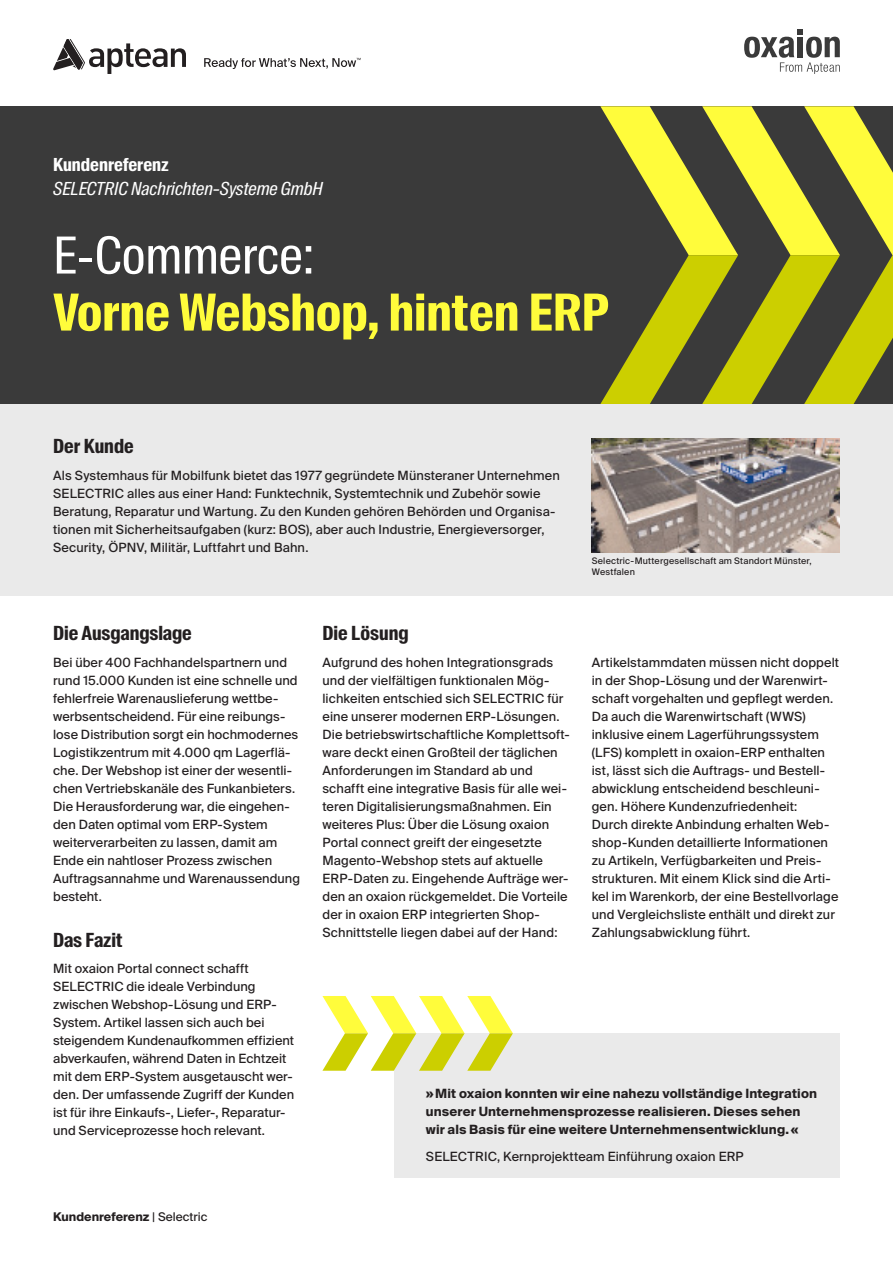
<style>
.page{position:relative;width:893px;height:1263px;background:#fff}
.page>*{position:absolute;margin:0;border:0;box-sizing:border-box;transform-origin:0 0}
.t1{font:700 51px "Suisse Intl Cond";color:#fffc3b}
.t2{font:51px "Suisse Intl Cond";color:#fff}
.t3{font:700 19.5px "Suisse Intl Cond";letter-spacing:-.005em;color:#231f20}
.t4{font:italic 18px "Suisse Intl Cond";color:#fff}
.t5{font:700 18px "Suisse Intl Cond";color:#fff}
.t6{font:12.75px/18px "Suisse Intl";letter-spacing:.01em;color:#231f20}
.t7{font:700 12.75px/18px "Suisse Intl";letter-spacing:.01em;color:#231f20}
.t8{font:700 12px "Suisse Intl";color:#231f20}
.t9{font:9px/10.5px "Suisse Intl";letter-spacing:.02em;color:#231f20}
.s1{font-weight:400}
</style>
<div class="page">
<div style="left:394px;top:1033px;width:446px;height:145px;background:#eaeaea"></div>
<div style="left:0;top:106px;width:893px;height:298px;background:#3a3a3a"></div>
<svg style="left:600px;top:106px;width:293px;height:298px"></svg>
<svg style="left:744px;top:30px;width:96px;height:44px"></svg>
<svg style="left:53px;top:39px;width:133px;height:35px"></svg>
<svg style="left:204px;top:58px;width:157px;height:11px"></svg>
<div style="left:0;top:404px;width:893px;height:191px;background:#eaeaea"></div>
<img style="left:592px;top:438px;width:248px;height:115px">
<svg style="left:322px;top:996px;width:191px;height:75px"></svg>
<h3 class="t5" style="left:53px;top:154px;width:117px">Kundenreferenz</h3>
<h3 class="t4" style="left:53px;top:178px;width:271px">SELECTRIC Nachrichten-Systeme GmbH</h3>
<h1 class="t2" style="left:53px;top:226px;width:263px">E-Commerce:</h1>
<h1 class="t1" style="left:53px;top:283px;width:557px">Vorne Webshop, hinten ERP</h1>
<h2 class="t3" style="left:53px;top:435px;width:82px">Der Kunde</h2>
<p class="t6" style="left:53px;top:466px;width:508px">Als Systemhaus für Mobilfunk bietet das 1977 gegründete Münsteraner Unternehmen SELECTRIC alles aus einer Hand: Funktechnik, Systemtechnik und Zubehör sowie Beratung, Reparatur und Wartung. Zu den Kunden gehören Behörden und Organisa&shy;tionen mit Sicherheitsaufgaben (kurz: BOS), aber auch Industrie, Energieversorger, Security, ÖPNV, Militär, Luftfahrt und Bahn.</p>
<p class="t9" style="left:592px;top:556px;width:221px">Selectric-Muttergesellschaft am Standort Münster,<br>Westfalen</p>
<h2 class="t3" style="left:53px;top:622px;width:140px">Die Ausgangslage</h2>
<p class="t6" style="left:53px;top:653px;width:249px">Bei über 400 Fachhandelspartnern und rund 15.000 Kunden ist eine schnelle und fehlerfreie Warenauslieferung wettbe&shy;werbsentscheidend. Für eine reibungs&shy;lose Distribution sorgt ein hochmodernes Logistikzentrum mit 4.000 qm Lagerflä&shy;che. Der Webshop ist einer der wesentli&shy;chen Vertriebskanäle des Funkanbieters.<br>Die Herausforderung war, die eingehen&shy;den Daten optimal vom ERP-System weiterverarbeiten zu lassen, damit am Ende ein nahtloser Prozess zwischen Auftragsannahme und Warenaussendung besteht.</p>
<h2 class="t3" style="left:53px;top:929px;width:71px">Das Fazit</h2>
<p class="t6" style="left:53px;top:960px;width:243px">Mit oxaion Portal connect schafft SELECTRIC die ideale Verbindung zwischen Webshop-Lösung und ERP-System. Artikel lassen sich auch bei steigendem Kundenaufkommen effizient abverkaufen, während Daten in Echtzeit mit dem ERP-System ausgetauscht wer&shy;den. Der umfassende Zugriff der Kunden ist für ihre Einkaufs-, Liefer-, Reparatur&shy;und Serviceprozesse hoch relevant.</p>
<p class="t8" style="left:53px;top:1210px;width:156px">Kundenreferenz <span class="s1">| Selectric</span></p>
<h2 class="t3" style="left:322px;top:622px;width:88px">Die Lösung</h2>
<p class="t6" style="left:322px;top:653px;width:249px">Aufgrund des hohen Integrationsgrads und der vielfältigen funktionalen Mög&shy;lichkeiten entschied sich SELECTRIC für eine unserer modernen ERP-Lösungen.<br>Die betriebswirtschaftliche Komplettsoft&shy;ware deckt einen Großteil der täglichen Anforderungen im Standard ab und schafft eine integrative Basis für alle wei&shy;teren Digitalisierungsmaßnahmen. Ein weiteres Plus: Über die Lösung oxaion Portal connect greift der eingesetzte Magento-Webshop stets auf aktuelle ERP-Daten zu. Eingehende Aufträge wer&shy;den an oxaion rückgemeldet. Die Vorteile der in oxaion ERP integrierten Shop-Schnittstelle liegen dabei auf der Hand:</p>
<p class="t6" style="left:592px;top:653px;width:249px">Artikelstammdaten müssen nicht doppelt in der Shop-Lösung und der Warenwirt&shy;schaft vorgehalten und gepflegt werden.<br>Da auch die Warenwirtschaft (WWS) inklusive einem Lagerführungssystem (LFS) komplett in oxaion-ERP enthalten ist, lässt sich die Auftrags- und Bestell&shy;abwicklung entscheidend beschleuni&shy;gen. Höhere Kundenzufriedenheit:<br>Durch direkte Anbindung erhalten Web&shy;shop-Kunden detaillierte Informationen zu Artikeln, Verfügbarkeiten und Preis&shy;strukturen. Mit einem Klick sind die Arti&shy;kel im Warenkorb, der eine Bestellvorlage und Vergleichsliste enthält und direkt zur Zahlungsabwicklung führt.</p>
<p class="t7" style="left:426px;top:1085px;width:393px">»Mit oxaion konnten wir eine nahezu vollständige Integration unserer Unternehmensprozesse realisieren. Dieses sehen wir als Basis für eine weitere Unternehmensentwicklung.«</p>
<p class="t6" style="left:426px;top:1147px;width:319px">SELECTRIC, Kernprojektteam Einführung oxaion ERP</p>
</div>
